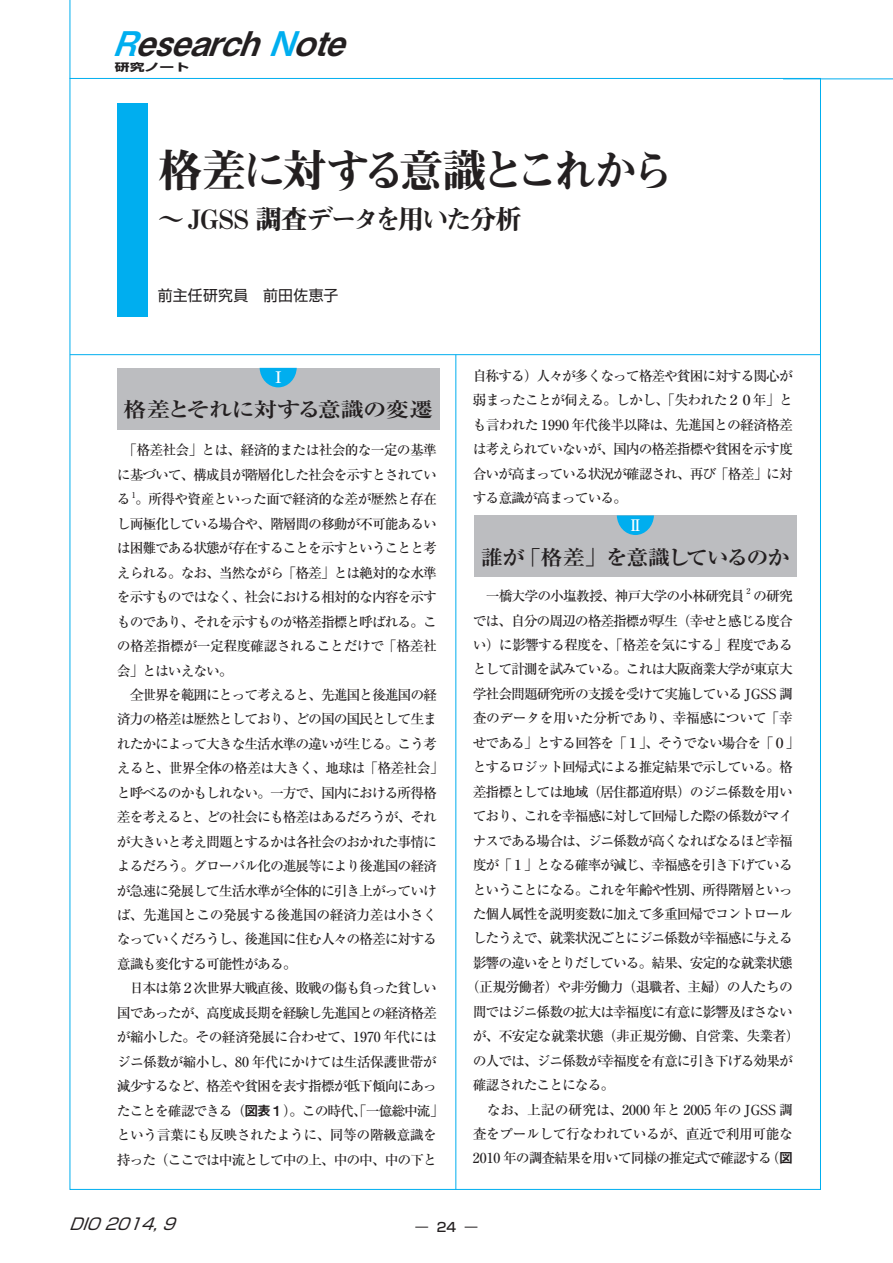
<style>
.page{position:relative;width:893px;height:1263px;background:#fff}
.page>*{position:absolute;margin:0;border:0;box-sizing:border-box;transform-origin:0 0}
.t1{font:44.7px "Midashi Min Pro MA31";letter-spacing:-.11em;color:#231f20}
.t2{font:italic 34.05px "Midashi Go Pro MB31";color:#231f20}
.t3{font:26.55px "Midashi Min Pro MA31";letter-spacing:-.08em;color:#231f20}
.t4{font:700 20.4px "Ryumin Pro";letter-spacing:-.055em;color:#231f20;scale:1.09 1}
.t5{font:700 20.4px "Ryumin Pro";letter-spacing:-.035em;color:#231f20;scale:1.15 1}
.t6{font:italic 15.9px "Shin Go Pro";color:#231f20}
.t7{font:700 15.9px "Ryumin Pro";color:#fff}
.t8{font:14.85px "Shin Go Pro";letter-spacing:.015em;color:#231f20}
.t9{font:500 13.8px/24.5px "Ryumin Pro";letter-spacing:-.075em;color:#231f20;text-align:justify}
.t10{font:500 13.8px "Ryumin Pro";letter-spacing:-.055em;color:#231f20}
.t11{font:500 13.8px "Ryumin Pro";letter-spacing:-.035em;color:#231f20}
.t12{font:500 13.8px "Ryumin Pro";color:#231f20}
.t13{font:500 12.75px "Shin Go Pro";color:#231f20}
.t14{font:700 10.35px "Shin Go Pro";color:#231f20;scale:1.43 1}
.t15{font:500 8.1px "Ryumin Pro";color:#231f20}
.s1{color:#00aeef}
.s2{font-family:"Midashi Go Pro MB31";font-weight:400}
</style>
<div class="page">
<div style="left:117px;top:103px;width:31px;height:214px;background:#00aeef"></div>
<hr style="left:70px;top:354px;width:750px;height:1px;background:#00aeef">
<div style="left:117px;top:368px;width:322px;height:62px;background:#bcbdc0"></div>
<svg style="left:260px;top:368px;width:37px;height:19px"></svg>
<hr style="left:456px;top:355px;width:1px;height:834px;background:#00aeef">
<hr style="left:70px;top:0;width:1px;height:79px;background:#00aeef">
<div style="left:474px;top:515px;width:323px;height:62px;background:#bcbdc0"></div>
<svg style="left:617px;top:515px;width:37px;height:20px"></svg>
<hr style="left:783px;top:79px;width:110px;height:1px;background:#00aeef">
<h2 class="t2" style="left:112px;top:16px;width:250px"><span class="s1">R</span>esearch<span class="s1">N</span>ote</h2>
<p class="t14" style="left:115px;top:59px;width:54px">研究ノート</p>
<h1 class="t1" style="left:158px;top:135px;width:519px">格差に対する意識とこれから</h1>
<h3 class="t3" style="left:158px;top:199px;width:365px">～ JGSS 調査データを用いた分析</h3>
<p class="t8" style="left:158px;top:283px;width:182px">前主任研究員　前田佐恵子</p>
<p class="t7" style="left:270px;top:365px;width:17px">Ⅰ</p>
<h3 class="t5" style="left:123px;top:393px;width:271px">格差とそれに対する意識の変遷</h3>
<p class="t9" style="left:117px;top:437px;width:322px">　「格差社会」とは、経済的または社会的な一定の基準に基づいて、構成員が階層化した社会を示すとされている。所得や資産といった面で経済的な差が歴然と存在</p>
<p class="t15" style="left:132px;top:488px;width:6px">1</p>
<p class="t9" style="left:117px;top:510px;width:328px;text-align:left">し両極化している場合や、階層間の移動が不可能あるいは困難である状態が存在することを示すということと考えられる。なお、当然ながら「格差」とは絶対的な水準を示すものではなく、社会における相対的な内容を示すものであり、それを示すものが格差指標と呼ばれる。この格差指標が一定程度確認されることだけで「格差社会」とはいえない。<br>　全世界を範囲にとって考えると、先進国と後進国の経済力の格差は歴然としており、どの国の国民として生まれたかによって大きな生活水準の違いが生じる。こう考えると、世界全体の格差は大きく、地球は「格差社会」と呼べるのかもしれない。一方で、国内における所得格差を考えると、どの社会にも格差はあるだろうが、それが大きいと考え問題とするかは各社会のおかれた事情によるだろう。グローバル化の進展等により後進国の経済が急速に発展して生活水準が全体的に引き上がっていけば、先進国とこの発展する後進国の経済力差は小さくなっていくだろうし、後進国に住む人々の格差に対する意識も変化する可能性がある。<br>　日本は第２次世界大戦直後、敗戦の傷も負った貧しい国であったが、高度成長期を経験し先進国との経済格差が縮小した。その経済発展に合わせて、1970 年代にはジニ係数が縮小し、80 年代にかけては生活保護世帯が減少するなど、格差や貧困を表す指標が低下傾向にあったことを確認できる（<span class="s2">図表１</span>）。この時代、「一億総中流」という言葉にも反映されたように、同等の階級意識を持った（ここでは中流として中の上、中の中、中の下と</p>
<p class="t9" style="left:473px;top:363px;width:321px">自称する）人々が多くなって格差や貧困に対する関心が弱まったことが伺える。しかし、「失われた２０年」とも言われた 1990 年代後半以降は、先進国との経済格差は考えられていないが、国内の格差指標や貧困を示す度合いが高まっている状況が確認され、再び「格差」に対する意識が高まっている。</p>
<p class="t7" style="left:628px;top:512px;width:17px">Ⅱ</p>
<h3 class="t4" style="left:481px;top:541px;width:285px">誰が「格差」を意識しているのか</h3>
<p class="t9" style="left:473px;top:583px;width:273px">　一橋大学の小塩教授、神戸大学の小林研究員</p>
<p class="t15" style="left:746px;top:585px;width:6px">2</p>
<p class="t9" style="left:753px;top:583px;width:41px">の研究</p>
<p class="t9" style="left:473px;top:607px;width:321px">では、自分の周辺の格差指標が厚生（幸せと感じる度合</p>
<p class="t10" style="left:473px;top:634px;width:321px">い）に影響する程度を、「格差を気にする」程度である</p>
<p class="t9" style="left:473px;top:656px;width:321px">として計測を試みている。これは大阪商業大学が東京大</p>
<p class="t9" style="left:473px;top:680px;width:322px">学社会問題研究所の支援を受けて実施している JGSS 調</p>
<p class="t11" style="left:473px;top:707px;width:321px">査のデータを用いた分析であり、幸福感について「幸</p>
<p class="t9" style="left:473px;top:729px;width:328px">せである」とする回答を「１」、そうでない場合を「０」</p>
<p class="t9" style="left:473px;top:754px;width:321px">とするロジット回帰式による推定結果で示している。格</p>
<p class="t9" style="left:473px;top:778px;width:321px">差指標としては地域（居住都道府県）のジニ係数を用い</p>
<p class="t9" style="left:473px;top:803px;width:321px">ており、これを幸福感に対して回帰した際の係数がマイ</p>
<p class="t9" style="left:473px;top:827px;width:321px">ナスである場合は、ジニ係数が高くなればなるほど幸福</p>
<p class="t9" style="left:473px;top:852px;width:321px">度が「１」となる確率が減じ、幸福感を引き下げている</p>
<p class="t9" style="left:473px;top:876px;width:321px">ということになる。これを年齢や性別、所得階層といっ</p>
<p class="t9" style="left:473px;top:900px;width:321px">た個人属性を説明変数に加えて多重回帰でコントロール</p>
<p class="t9" style="left:473px;top:925px;width:321px">したうえで、就業状況ごとにジニ係数が幸福感に与える</p>
<p class="t9" style="left:473px;top:949px;width:321px">影響の違いをとりだしている。結果、安定的な就業状態</p>
<p class="t10" style="left:466px;top:976px;width:328px">（正規労働者）や非労働力（退職者、主婦）の人たちの</p>
<p class="t9" style="left:473px;top:998px;width:321px">間ではジニ係数の拡大は幸福度に有意に影響及ぼさない</p>
<p class="t10" style="left:473px;top:1025px;width:328px">が、不安定な就業状態（非正規労働、自営業、失業者）</p>
<p class="t9" style="left:473px;top:1047px;width:321px">の人では、ジニ係数が幸福度を有意に引き下げる効果が</p>
<p class="t9" style="left:473px;top:1072px;width:143px">確認されたことになる。</p>
<p class="t12" style="left:473px;top:1098px;width:321px">　なお、上記の研究は、2000 年と 2005 年の JGSS 調</p>
<p class="t11" style="left:473px;top:1123px;width:321px">査をプールして行なわれているが、直近で利用可能な</p>
<p class="t9" style="left:473px;top:1145px;width:321px">2010 年の調査結果を用いて同様の推定式で確認する（<span class="s2">図</span></p>
<p class="t6" style="left:69px;top:1210px;width:115px">DIO2014,9</p>
<p class="t13" style="left:416px;top:1216px;width:63px">― 24 ―</p>
</div>
